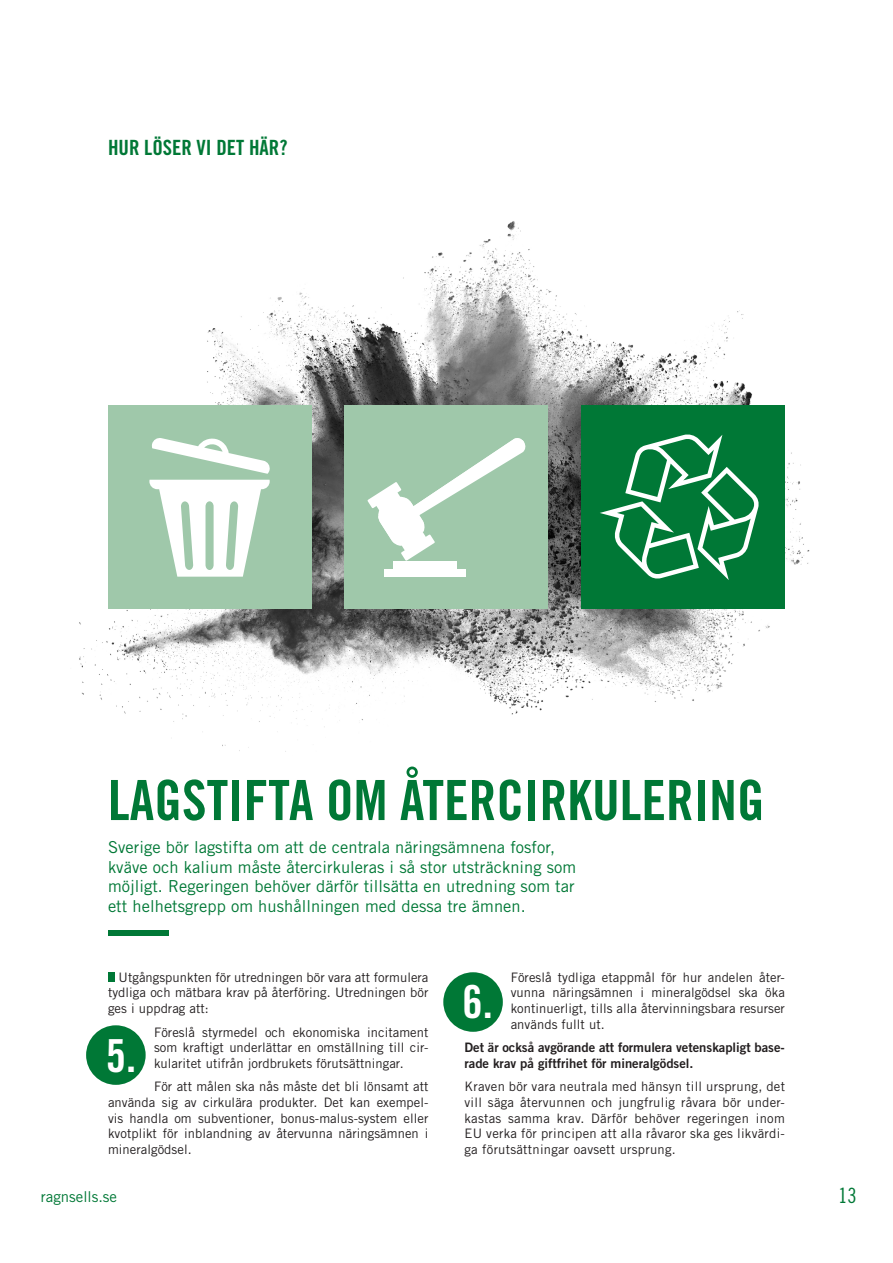
<style>
.page{position:relative;width:893px;height:1263px;background:#fff}
.page>*{position:absolute;margin:0;border:0;box-sizing:border-box;transform-origin:0 0}
.Rubrik_1{font:55.5px "Trade Gothic LT Std Bd Cn 20";color:#007836}
.Brödtext{font:45.6px "Trade Gothic LT Std Bd Cn 20";color:#fff}
.Rubrik_1-2{font:21px "Trade Gothic LT Std Bd Cn 20";color:#007836}
.t1{font:21px "Trade Gothic LT Std Cn 18";color:#007836}
.Ingress{font:16.5px/19.8px "Trade Gothic LT Std";letter-spacing:.005em;color:#007836}
.t2{font:15px "Trade Gothic LT Std";color:#007836}
.Brödtext-2{font:13.05px/15.6px "Trade Gothic LT Std";letter-spacing:.005em;color:#231f20;text-align:justify}
.Mellanrubrik{font:13.05px/15.6px "Trade Gothic LT Std";letter-spacing:.005em;color:#231f20;text-align:justify}
.Brödtext-3{font:13.05px/15.6px "Trade Gothic LT Std Bd 2";color:#231f20}
</style>
<div class="page">
<img style="left:79px;top:221px;width:731px;height:531px">
<div style="left:345px;top:406px;width:203px;height:203px;background:#9fc8aa"></div>
<div style="left:86px;top:1025px;width:60px;height:60px;background:#007836;border-radius:50%"></div>
<div style="left:443px;top:972px;width:60px;height:60px;background:#007836;border-radius:50%"></div>
<div style="left:108px;top:972px;width:6px;height:10px;background:#007836"></div>
<div style="left:108px;top:406px;width:203px;height:203px;background:#9fc8aa"></div>
<div style="left:582px;top:406px;width:203px;height:203px;background:#007836"></div>
<div style="left:108px;top:930px;width:60px;height:6px;background:#007836"></div>
<svg style="left:149px;top:480px;width:121px;height:97px"></svg>
<svg style="left:152px;top:438px;width:118px;height:36px"></svg>
<svg style="left:600px;top:434px;width:159px;height:146px"></svg>
<svg style="left:367px;top:438px;width:159px;height:123px"></svg>
<div style="left:393px;top:561px;width:63px;height:8px;background:#fff"></div>
<div style="left:384px;top:569px;width:81px;height:7px;background:#fff"></div>
<p class="Rubrik_1-2" style="left:108px;top:135px;width:181px">HUR LÖSER VI DET HÄR?</p>
<p class="Rubrik_1" style="left:108px;top:766px;width:658px">LAGSTIFTA OM ÅTERCIRKULERING</p>
<p class="Ingress" style="left:108px;top:837px;width:470px">Sverige bör lagstifta om att de centrala näringsämnena fosfor, kväve och kalium måste återcirkuleras i så stor utsträckning som möjligt. Regeringen behöver därför tillsätta en utredning som tar ett helhetsgrepp om hushållningen med dessa tre ämnen.</p>
<p class="Mellanrubrik" style="left:108px;top:969px;width:322px;text-indent:11px">Utgångspunkten för utredningen bör vara att formulera tydliga och mätbara krav på återföring. Utredningen bör ges i uppdrag att:</p>
<p class="Brödtext" style="left:106px;top:1028px;width:32px">5.</p>
<p class="Brödtext-2" style="left:154px;top:1024px;width:276px">Föreslå styrmedel och ekonomiska incitament som kraftigt underlättar en omställning till cir&shy;kularitet utifrån jordbrukets förutsättningar.</p>
<p class="Brödtext-2" style="left:108px;top:1079px;width:322px;text-indent:46px">För att målen ska nås måste det bli lönsamt att använda sig av cirkulära produkter. Det kan exempel&shy;vis handla om subventioner, bonus-malus-system eller kvotplikt för inblandning av återvunna näringsämnen i mineralgödsel.</p>
<p class="Brödtext-2" style="left:511px;top:969px;width:276px">Föreslå tydliga etappmål för hur andelen åter&shy;vunna näringsämnen i mineralgödsel ska öka kontinuerligt, tills alla återvinningsbara resurser används fullt ut.</p>
<p class="Brödtext-3" style="left:464px;top:1039px;width:322px">Det är också avgörande att formulera vetenskapligt base&shy;rade krav på giftfrihet för mineralgödsel.</p>
<p class="Brödtext-2" style="left:464px;top:1079px;width:322px">Kraven bör vara neutrala med hänsyn till ursprung, det vill säga återvunnen och jungfrulig råvara bör under&shy;kastas samma krav. Därför behöver regeringen inom EU verka för principen att alla råvaror ska ges likvärdi&shy;ga förutsättningar oavsett ursprung.</p>
<p class="Brödtext" style="left:462px;top:974px;width:32px">6.</p>
<p class="t2" style="left:41px;top:1188px;width:78px">ragnsells.se</p>
<h3 class="t1" style="left:838px;top:1183px;width:20px">13</h3>
</div>
